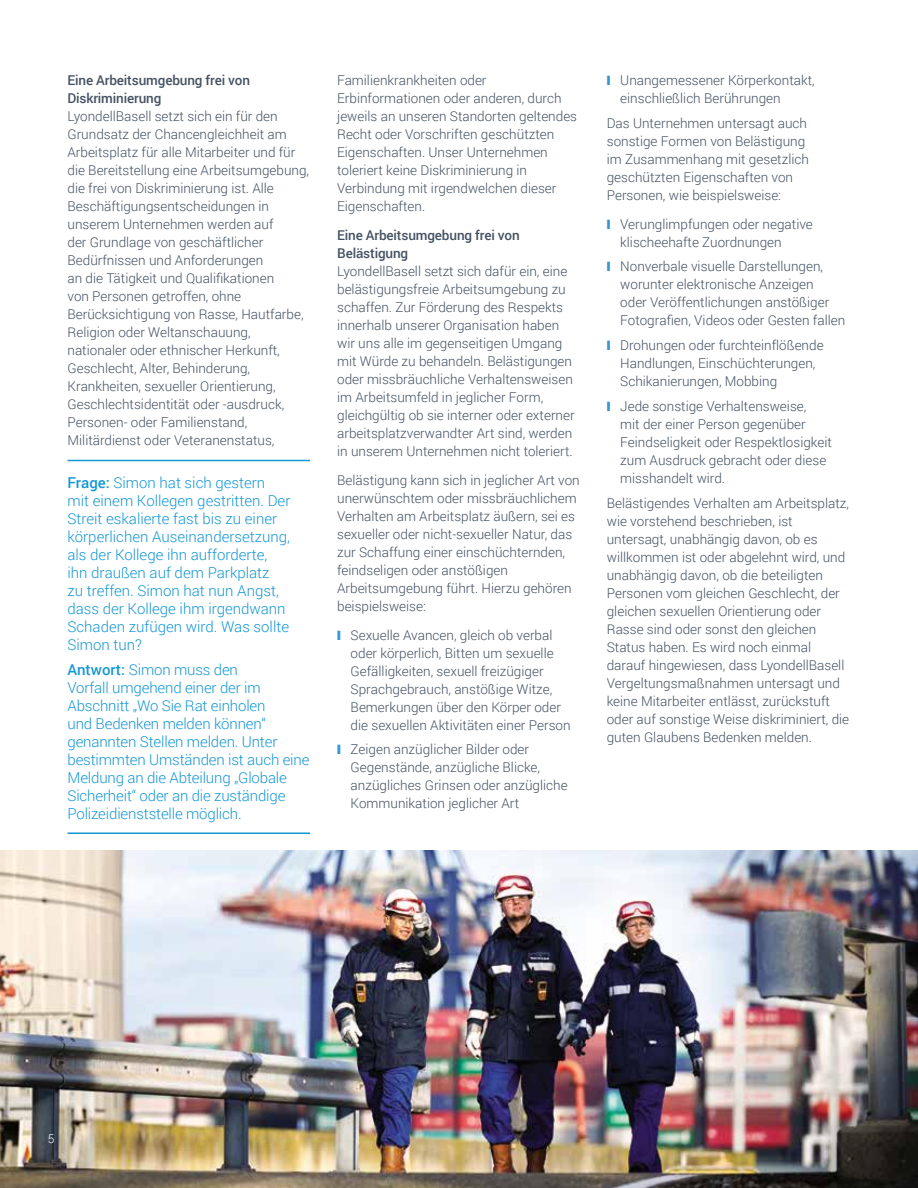
<style>
.page{position:relative;width:918px;height:1188px;background:#fff}
.page>*{position:absolute;margin:0;border:0;box-sizing:border-box;transform-origin:0 0}
.t1{font:300 15px/18px "Roboto";letter-spacing:-.01em;color:#1497d5}
.t2{font:300 13.5px/18px "Roboto";color:#435161}
.t3{font:500 13.5px/18px "Roboto";letter-spacing:-.01em;color:#435161}
.t4{font:300 12px "Roboto";color:#fff}
.s1{font-weight:500}
.s2{color:#319ad5}
</style>
<div class="page">
<img style="left:0;top:850px;width:918px;height:338px">
<hr style="left:68px;top:460px;width:242px;height:1px;background:#1497d5">
<hr style="left:68px;top:832px;width:242px;height:2px;background:#1497d5">
<p class="t3" style="left:68px;top:71px;width:184px">Eine Arbeitsumgebung frei von<br>Diskriminierung</p>
<p class="t2" style="left:68px;top:107px;width:243px">LyondellBasell setzt sich ein für den Grundsatz der Chancengleichheit am Arbeitsplatz für alle Mitarbeiter und für die Bereitstellung eine Arbeitsumgebung, die frei von Diskriminierung ist. Alle Beschäftigungsentscheidungen in unserem Unternehmen werden auf<br>der Grundlage von geschäftlicher Bedürfnissen und Anforderungen<br>an die Tätigkeit und Qualifikationen<br>von Personen getroffen, ohne Berücksichtigung von Rasse, Hautfarbe, Religion oder Weltanschauung, nationaler oder ethnischer Herkunft, Geschlecht, Alter, Behinderung, Krankheiten, sexueller Orientierung, Geschlechtsidentität oder -ausdruck, Personen- oder Familienstand, Militärdienst oder Veteranenstatus,</p>
<p class="t1" style="left:68px;top:473px;width:224px"><span class="s1">Frage:</span> Simon hat sich gestern mit einem Kollegen gestritten. Der<br>Streit eskalierte fast bis zu einer körperlichen Auseinandersetzung, als der Kollege ihn aufforderte, ihn draußen auf dem Parkplatz<br>zu treffen. Simon hat nun Angst, dass der Kollege ihm irgendwann<br>Schaden zufügen wird. Was sollte<br>Simon tun?</p>
<p class="t1" style="left:68px;top:660px;width:243px"><span class="s1">Antwort:</span> Simon muss den<br>Vorfall umgehend einer der im<br>Abschnitt „Wo Sie Rat einholen<br>und Bedenken melden können“ genannten Stellen melden. Unter bestimmten Umständen ist auch eine<br>Meldung an die Abteilung „Globale<br>Sicherheit“ oder an die zuständige<br>Polizeidienststelle möglich.</p>
<p class="t2" style="left:337px;top:71px;width:242px">Familienkrankheiten oder Erbinformationen oder anderen, durch jeweils an unseren Standorten geltendes Recht oder Vorschriften geschützten Eigenschaften. Unser Unternehmen toleriert keine Diskriminierung in Verbindung mit irgendwelchen dieser Eigenschaften.</p>
<p class="t3" style="left:337px;top:226px;width:184px">Eine Arbeitsumgebung frei von<br>Belästigung</p>
<p class="t2" style="left:337px;top:262px;width:239px">LyondellBasell setzt sich dafür ein, eine belästigungsfreie Arbeitsumgebung zu schaffen. Zur Förderung des Respekts innerhalb unserer Organisation haben wir uns alle im gegenseitigen Umgang mit Würde zu behandeln. Belästigungen oder missbräuchliche Verhaltensweisen im Arbeitsumfeld in jeglicher Form, gleichgültig ob sie interner oder externer arbeitsplatzverwandter Art sind, werden in unserem Unternehmen nicht toleriert.</p>
<p class="t2" style="left:337px;top:471px;width:244px">Belästigung kann sich in jeglicher Art von unerwünschtem oder missbräuchlichem Verhalten am Arbeitsplatz äußern, sei es sexueller oder nicht-sexueller Natur, das zur Schaffung einer einschüchternden, feindseligen oder anstößigen Arbeitsumgebung führt. Hierzu gehören beispielsweise:</p>
<p class="t2" style="left:351px;top:625px;width:221px;text-indent:-14px"><span class="s2">❙</span> Sexuelle Avancen, gleich ob verbal oder körperlich, Bitten um sexuelle Gefälligkeiten, sexuell freizügiger Sprachgebrauch, anstößige Witze, Bemerkungen über den Körper oder die sexuellen Aktivitäten einer Person</p>
<p class="t2" style="left:351px;top:740px;width:219px;text-indent:-14px"><span class="s2">❙</span> Zeigen anzüglicher Bilder oder Gegenstände, anzügliche Blicke, anzügliches Grinsen oder anzügliche Kommunikation jeglicher Art</p>
<p class="t2" style="left:620px;top:71px;width:196px;text-indent:-14px"><span class="s2">❙</span> Unangemessener Körperkontakt, einschließlich Berührungen</p>
<p class="t2" style="left:607px;top:114px;width:204px">Das Unternehmen untersagt auch sonstige Formen von Belästigung im Zusammenhang mit gesetzlich geschützten Eigenschaften von<br>Personen, wie beispielsweise:</p>
<p class="t2" style="left:620px;top:214px;width:194px;text-indent:-14px"><span class="s2">❙</span> Verunglimpfungen oder negative klischeehafte Zuordnungen</p>
<p class="t2" style="left:620px;top:257px;width:226px;text-indent:-14px"><span class="s2">❙</span> Nonverbale visuelle Darstellungen, worunter elektronische Anzeigen<br>oder Veröffentlichungen anstößiger Fotografien, Videos oder Gesten fallen</p>
<p class="t2" style="left:620px;top:336px;width:205px;text-indent:-14px"><span class="s2">❙</span> Drohungen oder furchteinflößende<br>Handlungen, Einschüchterungen,<br>Schikanierungen, Mobbing</p>
<p class="t2" style="left:620px;top:397px;width:213px;text-indent:-14px"><span class="s2">❙</span> Jede sonstige Verhaltensweise,<br>mit der einer Person gegenüber<br>Feindseligkeit oder Respektlosigkeit zum Ausdruck gebracht oder diese misshandelt wird.</p>
<p class="t2" style="left:607px;top:493px;width:244px">Belästigendes Verhalten am Arbeitsplatz, wie vorstehend beschrieben, ist untersagt, unabhängig davon, ob es willkommen ist oder abgelehnt wird, und unabhängig davon, ob die beteiligten Personen vom gleichen Geschlecht, der gleichen sexuellen Orientierung oder Rasse sind oder sonst den gleichen Status haben. Es wird noch einmal darauf hingewiesen, dass LyondellBasell Vergeltungsmaßnahmen untersagt und keine Mitarbeiter entlässt, zurückstuft oder auf sonstige Weise diskriminiert, die guten Glaubens Bedenken melden.</p>
<p class="t4" style="left:48px;top:1131px;width:8px">5</p>
</div>
